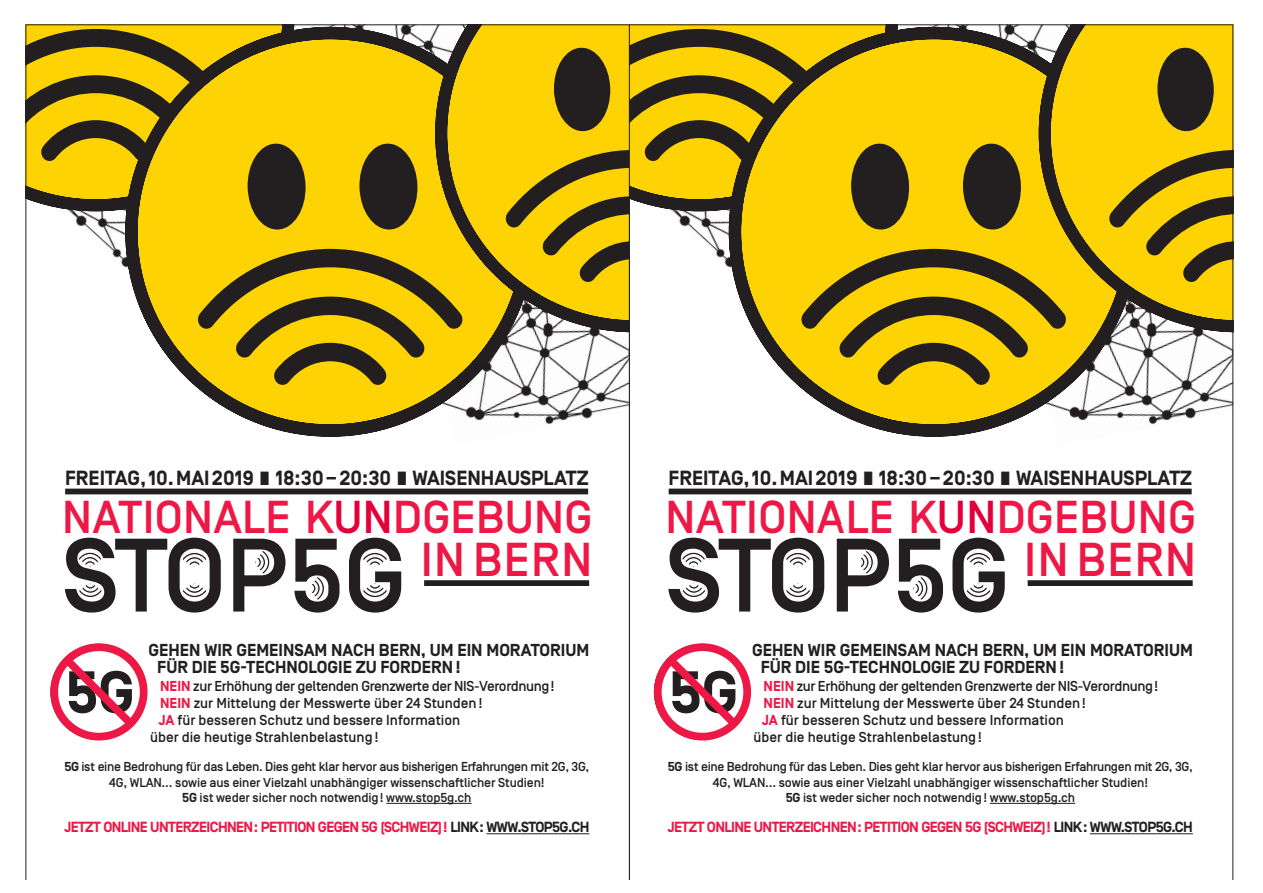
<style>
.page{position:relative;width:1263px;height:893px;background:#fff}
.page>*{position:absolute;margin:0;border:0;box-sizing:border-box;transform-origin:0 0}
.t1{font:500 47.55px "Simplon BP";letter-spacing:.03em;color:#ed1845}
.t2{font:500 46.05px "Simplon BP";letter-spacing:.005em;color:#ed1845}
.t3{font:700 20.4px "Simplon BP";color:#231f20}
.t4{font:700 17.25px/17.2px "Simplon BP";color:#231f20}
.t5{font:700 14.7px "Simplon BP";letter-spacing:-.04em;color:#ed1845}
.t6{font:500 14.4px "Simplon BP";color:#231f20}
.t7{font:500 14.4px "Simplon BP";letter-spacing:-.025em;color:#231f20}
.t8{font:500 12.9px/15.6px "Simplon BP";letter-spacing:-.01em;color:#231f20;text-align:center}
.s1{font-size:25.95px}
.s2{color:#e2003b}
.s3{font-weight:700;color:#ed1845}
.s4{font-weight:700}
.s5{color:#231f20}
</style>
<div class="page">
<img style="left:69px;top:211px;width:50px;height:47px">
<img style="left:541px;top:389px;width:87px;height:36px">
<svg style="left:28px;top:175px;width:91px;height:36px;background:#b1971f"></svg>
<svg style="left:28px;top:26px;width:91px;height:149px;background:#af920e"></svg>
<svg style="left:119px;top:26px;width:422px;height:411px"></svg>
<svg style="left:247px;top:143px;width:59px;height:87px;background:#574a19"></svg>
<svg style="left:181px;top:237px;width:297px;height:162px;background:#c1a10f"></svg>
<svg style="left:359px;top:143px;width:59px;height:87px;background:#574a19"></svg>
<hr style="left:386px;top:803px;width:86px;height:1px;background:#231f20">
<hr style="left:486px;top:833px;width:103px;height:1px;background:#231f20">
<svg style="left:50px;top:643px;width:98px;height:98px"></svg>
<div style="left:65px;top:489px;width:523px;height:5px;background:#231f20"></div>
<div style="left:424px;top:580px;width:165px;height:6px;background:#231f20"></div>
<svg style="left:429px;top:26px;width:61px;height:306px;background:#cbab15"></svg>
<svg style="left:65px;top:538px;width:336px;height:75px"></svg>
<img style="left:1145px;top:332px;width:86px;height:93px">
<svg style="left:815px;top:332px;width:330px;height:105px"></svg>
<svg style="left:802px;top:332px;width:280px;height:67px;background:#d4b526"></svg>
<svg style="left:490px;top:24px;width:581px;height:365px;background:#c7ac2f"></svg>
<hr style="left:990px;top:803px;width:85px;height:1px;background:#231f20">
<hr style="left:1090px;top:833px;width:103px;height:1px;background:#231f20">
<svg style="left:653px;top:643px;width:98px;height:98px"></svg>
<div style="left:669px;top:489px;width:523px;height:5px;background:#231f20"></div>
<div style="left:1028px;top:580px;width:165px;height:6px;background:#231f20"></div>
<svg style="left:1033px;top:26px;width:198px;height:306px;background:#d4b316"></svg>
<svg style="left:1157px;top:47px;width:57px;height:85px;background:#574a19"></svg>
<svg style="left:1093px;top:138px;width:138px;height:158px;background:#c4a30b"></svg>
<svg style="left:668px;top:538px;width:337px;height:75px"></svg>
<p class="t3" style="left:65px;top:467px;width:525px">FREITAG, 10. MAI 2019 <span class="s1">■</span> 18:30 – 20:30 <span class="s1">■</span> WAISENHAUSPLATZ</p>
<p class="t2" style="left:62px;top:490px;width:532px">NATIONALE K<span class="s2">uN</span>DGEBuNG</p>
<p class="t1" style="left:421px;top:533px;width:173px">IN BErN</p>
<p class="t4" style="left:157px;top:642px;width:434px;text-indent:-9px">GEHEN WIR GEMEINSAM NACH BERN, UM EIN MORATORIUM<br>FÜR DIE 5G-TECHNOLOGIE ZU FORDERN!</p>
<p class="t7" style="left:160px;top:677px;width:396px"><span class="s3">NEIN</span> zur Erhöhung der geltenden Grenzwerte der NIS-Verordnung!</p>
<p class="t6" style="left:160px;top:695px;width:324px"><span class="s3">NEIN</span> zur Mittelung der Messwerte über 24 Stunden!</p>
<p class="t6" style="left:159px;top:712px;width:303px"><span class="s3">JA</span> für besseren Schutz und bessere Information</p>
<p class="t6" style="left:150px;top:729px;width:230px">über die heutige Strahlenbelastung!</p>
<p class="t8" style="left:64px;top:759px;width:526px"><span class="s4">5G</span> ist eine Bedrohung für das Leben. Dies geht klar hervor aus bisherigen Erfahrungen mit 2G, 3G,<br>4G, WLAN... sowie aus einer Vielzahl unabhängiger wissenschaftlicher Studien!<br><span class="s4">5G</span> ist weder sicher noch notwendig! www.stop5g.ch</p>
<p class="t5" style="left:64px;top:819px;width:526px">JETZT ONLINE UNTERZEICHNEN : PETITION GEGEN 5G (SCHWEIZ)! <span class="s5">LINK: WWW.STOP5G.CH</span></p>
<p class="t3" style="left:669px;top:467px;width:525px">FREITAG, 10. MAI 2019 <span class="s1">■</span> 18:30 – 20:30 <span class="s1">■</span> WAISENHAUSPLATZ</p>
<p class="t2" style="left:666px;top:490px;width:532px">NATIONALE K<span class="s2">uN</span>DGEBuNG</p>
<p class="t1" style="left:1024px;top:533px;width:173px">IN BErN</p>
<p class="t4" style="left:761px;top:642px;width:434px;text-indent:-9px">GEHEN WIR GEMEINSAM NACH BERN, UM EIN MORATORIUM<br>FÜR DIE 5G-TECHNOLOGIE ZU FORDERN!</p>
<p class="t7" style="left:764px;top:677px;width:396px"><span class="s3">NEIN</span> zur Erhöhung der geltenden Grenzwerte der NIS-Verordnung!</p>
<p class="t6" style="left:764px;top:695px;width:324px"><span class="s3">NEIN</span> zur Mittelung der Messwerte über 24 Stunden!</p>
<p class="t6" style="left:762px;top:712px;width:303px"><span class="s3">JA</span> für besseren Schutz und bessere Information</p>
<p class="t6" style="left:753px;top:729px;width:230px">über die heutige Strahlenbelastung!</p>
<p class="t8" style="left:668px;top:759px;width:526px"><span class="s4">5G</span> ist eine Bedrohung für das Leben. Dies geht klar hervor aus bisherigen Erfahrungen mit 2G, 3G,<br>4G, WLAN... sowie aus einer Vielzahl unabhängiger wissenschaftlicher Studien!<br><span class="s4">5G</span> ist weder sicher noch notwendig! www.stop5g.ch</p>
<p class="t5" style="left:668px;top:819px;width:526px">JETZT ONLINE UNTERZEICHNEN : PETITION GEGEN 5G (SCHWEIZ)! <span class="s5">LINK: WWW.STOP5G.CH</span></p>
</div>
